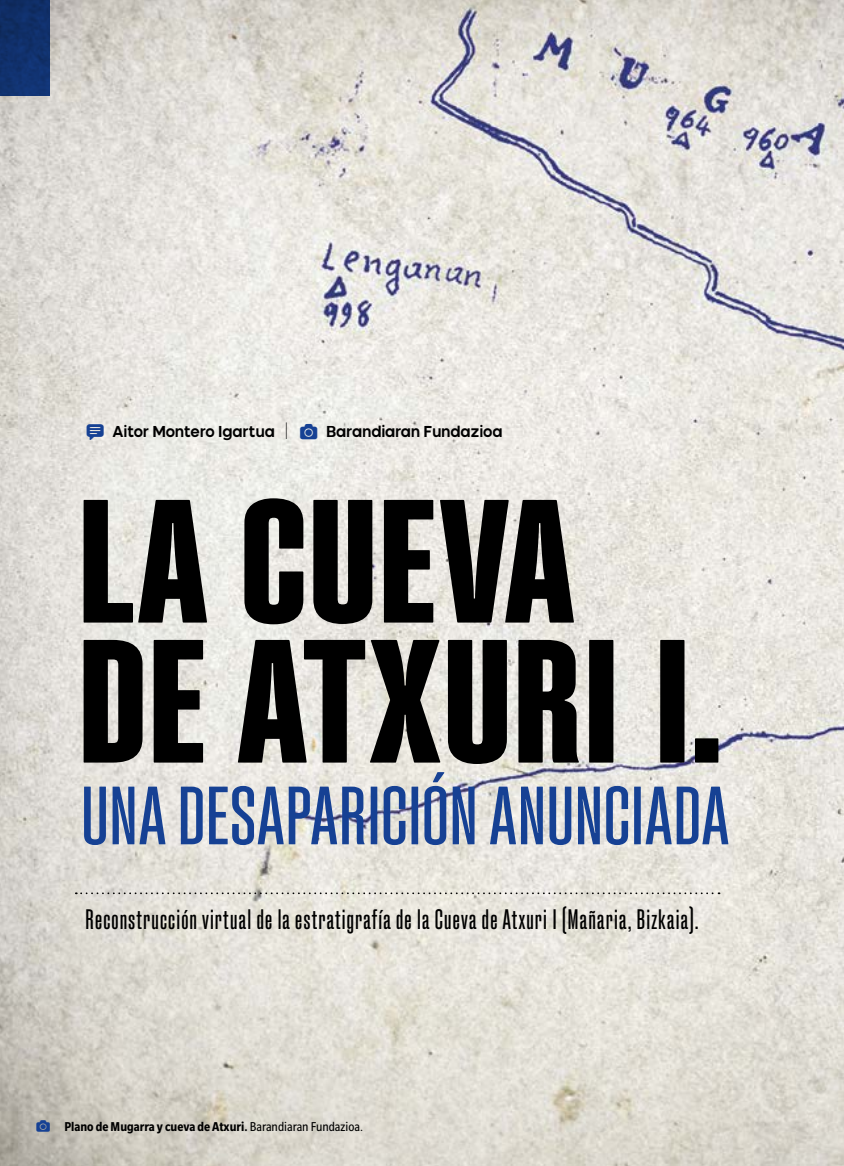
<style>
.page{position:relative;width:844px;height:1166px;background:#fff}
.page>*{position:absolute;margin:0;border:0;box-sizing:border-box;transform-origin:0 0}
.t1{font:700 condensed 173.25px/140px "Fixture";letter-spacing:-.02em;color:#000}
.t2{font:condensed 81.9px "Fixture";letter-spacing:-.025em;color:#164194;scale:1.11 1}
.t3{font:condensed 28px "Fixture";letter-spacing:.02em;color:#000}
.t4{font:700 15.75px "Nominee";letter-spacing:-.04em;color:#000;scale:.94 1}
.t5{font:700 condensed 14px "Slate Pro";color:#000}
.s1{font-weight:200;font-size:23.62px}
.s2{font-weight:400}
</style>
<div class="page">
<img style="left:0;top:0;width:843px;height:1166px">
<div style="left:0;top:0;width:50px;height:96px;background:linear-gradient(to bottom,#0f2c63,#123474)"></div>
<svg style="left:76px;top:892px;width:643px;height:2px"></svg>
<svg style="left:87px;top:424px;width:17px;height:16px"></svg>
<svg style="left:300px;top:423px;width:17px;height:16px"></svg>
<svg style="left:36px;top:1120px;width:14px;height:12px"></svg>
<p class="t4" style="left:112px;top:422px;width:189px">Aitor Montero Igartua <span class="s1">I</span></p>
<p class="t4" style="left:326px;top:422px;width:189px">Barandiaran Fundazioa</p>
<h1 class="t1" style="left:75px;top:492px;width:650px">LA CUEVA<br>DE ATXURI I.</h1>
<h2 class="t2" style="left:80px;top:769px;width:586px">UNA DESAPARICIÓN ANUNCIADA</h2>
<p class="t3" style="left:85px;top:903px;width:615px">Reconstrucción virtual de la estratigrafía de la Cueva de Atxuri I (Mañaria, Bizkaia).</p>
<p class="t5" style="left:64px;top:1119px;width:300px">Plano de Mugarra y cueva de Atxuri. <span class="s2">Barandiaran Fundazioa.</span></p>
</div>
